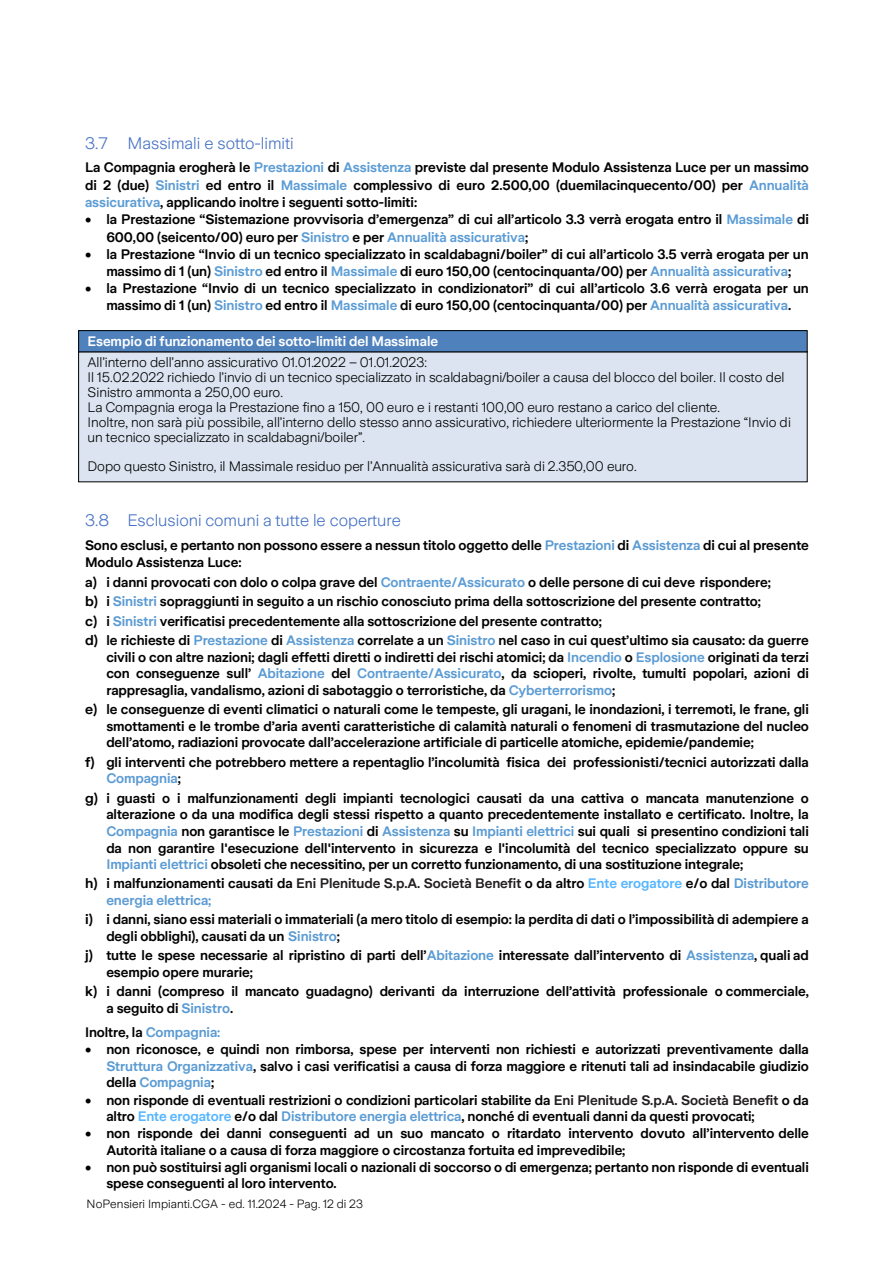
<style>
.page{position:relative;width:894px;height:1263px;background:#fff}
.page>*{position:absolute;margin:0;border:0;box-sizing:border-box;transform-origin:0 0}
.t1{font:300 16.5px "Zurich Sans";color:#4470c4;scale:1.04 1}
.t2{font:600 13.65px/16.5px "Zurich Sans";letter-spacing:-.005em;color:#000}
.t3{font:600 13.65px/16.5px "Zurich Sans";letter-spacing:-.005em;color:#000;scale:1.05 1}
.t4{font:300 13.65px/14.9px "Zurich Sans";letter-spacing:-.005em;color:#000}
.t5{font:600 13.65px "Zurich Sans";letter-spacing:-.01em;color:#fff}
.t6{font:300 11.85px "Zurich Sans";letter-spacing:.005em;color:#000}
.s1{color:#5b9cd5}
.s2{color:#5b9bd3}
.s3{color:#231f20}
.s4{color:#57b6ff}
</style>
<div class="page">
<div style="left:79px;top:352px;width:727px;height:129px;background:#dbe4f0"></div>
<div style="left:79px;top:331px;width:727px;height:21px;background:#4f81bd"></div>
<div style="left:78px;top:330px;width:729px;height:22px;border:1px solid #000"></div>
<p class="t1" style="left:85px;top:135px;width:202px">3.7 Massimali e sotto-limiti</p>
<p class="t2" style="left:85px;top:159px;width:725px;line-height:17.2px;text-align:justify">La Compagnia erogherà le <span class="s1">Prestazioni</span> di <span class="s1">Assistenza</span> previste dal presente Modulo Assistenza Luce per un massimo di 2 (due) <span class="s1">Sinistri</span> ed entro il <span class="s1">Massimale</span> complessivo di euro 2.500,00 (duemilacinquecento/00) per <span class="s1">Annualità assicurativa</span>, applicando inoltre i seguenti sotto-limiti:</p>
<p class="t2" style="left:106px;top:211px;width:703px;line-height:17.2px;text-indent:-21px">• la Prestazione “Sistemazione provvisoria d’emergenza” di cui all’articolo 3.3 verrà erogata entro il <span class="s1">Massimale</span> di<br>600,00 (seicento/00) euro per <span class="s1">Sinistro</span> e per <span class="s1">Annualità assicurativa</span>;</p>
<p class="t2" style="left:85px;top:246px;width:725px;line-height:17.2px;text-align:center">• la Prestazione “Invio di un tecnico specializzato in scaldabagni/boiler” di cui all’articolo 3.5 verrà erogata per un massimo di 1 (un) <span class="s1">Sinistro</span> ed entro il <span class="s1">Massimale</span> di euro 150,00 (centocinquanta/00) per <span class="s1">Annualità assicurativa</span>;</p>
<p class="t2" style="left:85px;top:280px;width:725px;line-height:17px;text-align:center">• la Prestazione “Invio di un tecnico specializzato in condizionatori” di cui all’articolo 3.6 verrà erogata per un massimo di 1 (un) <span class="s1">Sinistro</span> ed entro il <span class="s1">Massimale</span> di euro 150,00 (centocinquanta/00) per <span class="s1">Annualità assicurativa</span>.</p>
<p class="t5" style="left:87px;top:334px;width:352px">Esempio di funzionamento dei sotto-limiti del Massimale</p>
<p class="t4" style="left:87px;top:355px;width:704px">All’interno dell’anno assicurativo 01.01.2022 – 01.01.2023:<br>Il 15.02.2022 richiedo l’invio di un tecnico specializzato in scaldabagni/boiler a causa del blocco del boiler. Il costo del Sinistro ammonta a 250,00 euro.<br>La Compagnia eroga la Prestazione fino a 150, 00 euro e i restanti 100,00 euro restano a carico del cliente.<br>Inoltre, non sarà più possibile, all’interno dello stesso anno assicurativo, richiedere ulteriormente la Prestazione “Invio di un tecnico specializzato in scaldabagni/boiler”.</p>
<p class="t4" style="left:87px;top:459px;width:550px">Dopo questo Sinistro, il Massimale residuo per l’Annualità assicurativa sarà di 2.350,00 euro.</p>
<p class="t1" style="left:85px;top:512px;width:305px">3.8 Esclusioni comuni a tutte le coperture</p>
<p class="t2" style="left:85px;top:536px;width:725px;line-height:17.2px">Sono esclusi, e pertanto non possono essere a nessun titolo oggetto delle <span class="s2">Prestazioni</span> di <span class="s2">Assistenza</span> di cui al presente<br>Modulo Assistenza Luce:</p>
<p class="t3" style="left:85px;top:572px;width:690px;line-height:19.5px">a) i danni provocati con dolo o colpa grave del <span class="s1">Contraente/Assicurato</span> o delle persone di cui deve rispondere;<br>b) i <span class="s2">Sinistri</span> sopraggiunti in seguito a un rischio conosciuto prima della sottoscrizione del presente contratto;<br>c) i <span class="s2">Sinistri</span> verificatisi precedentemente alla sottoscrizione del presente contratto;<br>d) le richieste di <span class="s2">Prestazione</span> di <span class="s2">Assistenza</span> correlate a un <span class="s2">Sinistro</span> nel caso in cui quest’ultimo sia causato: da guerre</p>
<p class="t2" style="left:106px;top:649px;width:703px;text-align:justify">civili o con altre nazioni; dagli effetti diretti o indiretti dei rischi atomici; da <span class="s2">Incendio</span> o <span class="s2">Esplosione</span> originati da terzi con conseguenze sull’ <span class="s2">Abitazione</span> del <span class="s1">Contraente/Assicurato</span>, da scioperi, rivolte, tumulti popolari, azioni di rappresaglia, vandalismo, azioni di sabotaggio o terroristiche, da <span class="s2">Cyberterrorismo</span>;</p>
<p class="t3" style="left:106px;top:701px;width:670px;text-align:justify;text-indent:-21px">e) le conseguenze di eventi climatici o naturali come le tempeste, gli uragani, le inondazioni, i terremoti, le frane, gli smottamenti e le trombe d’aria aventi caratteristiche di calamità naturali o fenomeni di trasmutazione del nucleo dell’atomo, radiazioni provocate dall’accelerazione artificiale di particelle atomiche, epidemie/pandemie;</p>
<p class="t3" style="left:106px;top:754px;width:670px;text-indent:-21px">f) gli interventi che potrebbero mettere a repentaglio l’incolumità fisica dei professionisti/tecnici autorizzati dalla<br><span class="s2">Compagnia</span>;</p>
<p class="t3" style="left:106px;top:790px;width:670px;text-align:justify;text-indent:-21px">g) i guasti o i malfunzionamenti degli impianti tecnologici causati da una cattiva o mancata manutenzione o alterazione o da una modifica degli stessi rispetto a quanto precedentemente installato e certificato. Inoltre, la <span class="s2">Compagnia</span> non garantisce le <span class="s2">Prestazioni</span> di <span class="s2">Assistenza</span> su <span class="s2">Impianti elettrici</span> sui quali si presentino condizioni tali da non garantire l'esecuzione dell'intervento in sicurezza e l'incolumità del tecnico specializzato oppure su <span class="s2">Impianti elettrici</span> obsoleti che necessitino, per un corretto funzionamento, di una sostituzione integrale;</p>
<p class="t3" style="left:106px;top:875px;width:670px;text-indent:-21px">h) i malfunzionamenti causati da <span class="s3">Eni Plenitude S.p.A. Società Benefit</span> o da altro <span class="s4">Ente erogatore</span> e/o dal <span class="s2">Distributore energia elettrica;</span></p>
<p class="t3" style="left:106px;top:911px;width:670px;text-indent:-21px">i) i danni, siano essi materiali o immateriali (a mero titolo di esempio: la perdita di dati o l’impossibilità di adempiere a degli obblighi), causati da un <span class="s2">Sinistro</span>;</p>
<p class="t3" style="left:106px;top:947px;width:670px;text-indent:-21px">j) tutte le spese necessarie al ripristino di parti dell’<span class="s2">Abitazione</span> interessate dall’intervento di <span class="s2">Assistenza</span>, quali ad esempio opere murarie;</p>
<p class="t3" style="left:106px;top:983px;width:670px;text-indent:-21px">k) i danni (compreso il mancato guadagno) derivanti da interruzione dell’attività professionale o commerciale, a seguito di <span class="s2">Sinistro</span>.</p>
<p class="t2" style="left:85px;top:1024px;width:137px">Inoltre, la <span class="s2">Compagnia:</span></p>
<p class="t2" style="left:106px;top:1041px;width:703px;text-align:justify;text-indent:-21px">• non riconosce, e quindi non rimborsa, spese per interventi non richiesti e autorizzati preventivamente dalla <span class="s2">Struttura Organizzativa</span>, salvo i casi verificatisi a causa di forza maggiore e ritenuti tali ad insindacabile giudizio della <span class="s2">Compagnia</span>;</p>
<p class="t2" style="left:106px;top:1092px;width:703px;text-indent:-21px">• non risponde di eventuali restrizioni o condizioni particolari stabilite da <span class="s3">Eni Plenitude S.p.A. Società Benefit</span> o da altro <span class="s4">Ente erogatore</span> e/o dal <span class="s2">Distributore energia elettrica</span>, nonché di eventuali danni da questi provocati;</p>
<p class="t2" style="left:106px;top:1125px;width:703px;text-indent:-21px">• non risponde dei danni conseguenti ad un suo mancato o ritardato intervento dovuto all’intervento delle<br>Autorità italiane o a causa di forza maggiore o circostanza fortuita ed imprevedibile;</p>
<p class="t2" style="left:106px;top:1159px;width:703px;text-indent:-21px">• non può sostituirsi agli organismi locali o nazionali di soccorso o di emergenza; pertanto non risponde di eventuali spese conseguenti al loro intervento.</p>
<p class="t6" style="left:86px;top:1198px;width:278px">NoPensieri Impianti.CGA - ed. 11.2024 - Pag. 12 di 23</p>
</div>
